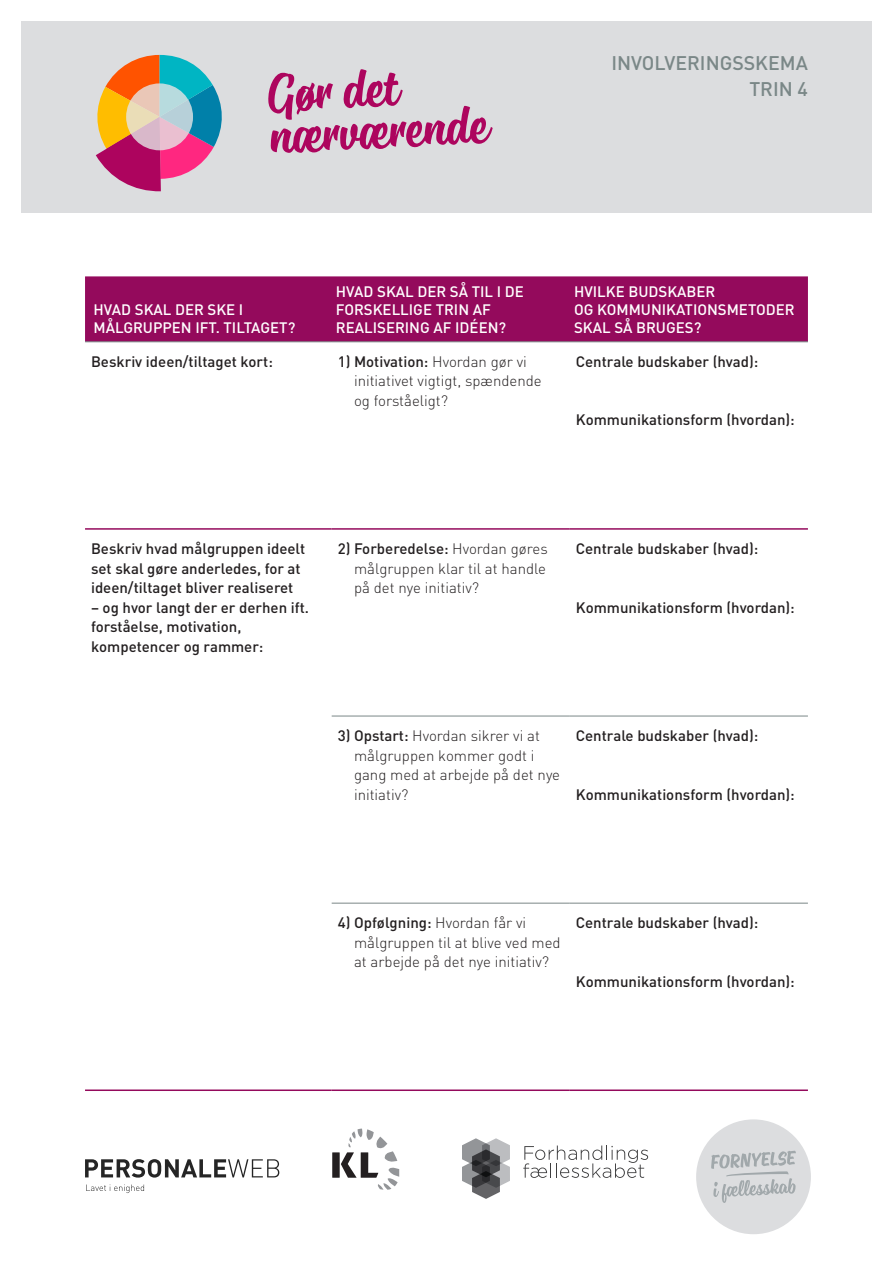
<style>
.page{position:relative;width:893px;height:1263px;background:#fff}
.page>*{position:absolute;margin:0;border:0;box-sizing:border-box;transform-origin:0 0}
.t1{font:500 19.5px/25.5px "DIN";color:#7a8787;text-align:right}
.t2{font:500 15px/19.5px "DIN";color:#231f20}
.t3{font:300 15px/19.5px "DIN";color:#231f20}
.t4{font:500 15px/18px "DIN";color:#fff}
.s1{font-weight:500}
</style>
<div class="page">
<div style="left:21px;top:21px;width:851px;height:192px;background:#dcdddf"></div>
<svg style="left:95px;top:55px;width:127px;height:137px"></svg>
<svg style="left:126px;top:83px;width:67px;height:67px;background:#d5cbc9"></svg>
<svg style="left:268px;top:69px;width:225px;height:84px"></svg>
<svg style="left:85px;top:1159px;width:194px;height:18px"></svg>
<svg style="left:86px;top:1184px;width:58px;height:9px"></svg>
<div style="left:696px;top:1119px;width:115px;height:115px;background:#dcdddf;border-radius:50%"></div>
<svg style="left:711px;top:1151px;width:85px;height:52px"></svg>
<div style="left:332px;top:1152px;width:8px;height:26px;background:#231f20"></div>
<svg style="left:341px;top:1128px;width:58px;height:62px"></svg>
<svg style="left:523px;top:1145px;width:125px;height:33px"></svg>
<svg style="left:462px;top:1138px;width:48px;height:61px"></svg>
<div style="left:85px;top:276px;width:723px;height:66px;background:#940a5c"></div>
<hr style="left:85px;top:342px;width:247px;height:1px;background:#7a8787">
<hr style="left:332px;top:342px;width:238px;height:1px;background:#7a8787">
<hr style="left:570px;top:342px;width:238px;height:1px;background:#7a8787">
<hr style="left:332px;top:716px;width:238px;height:1px;background:#7a8787">
<hr style="left:570px;top:716px;width:238px;height:1px;background:#7a8787">
<hr style="left:332px;top:903px;width:238px;height:1px;background:#7a8787">
<hr style="left:570px;top:903px;width:238px;height:1px;background:#7a8787">
<hr style="left:85px;top:528px;width:247px;height:2px;background:#940a5c">
<hr style="left:332px;top:528px;width:238px;height:2px;background:#940a5c">
<hr style="left:570px;top:528px;width:238px;height:2px;background:#940a5c">
<hr style="left:85px;top:1089px;width:247px;height:2px;background:#940a5c">
<hr style="left:332px;top:1089px;width:238px;height:2px;background:#940a5c">
<hr style="left:570px;top:1089px;width:238px;height:2px;background:#940a5c">
<h1 class="t1" style="left:611px;top:50px;width:198px">INVOLVERINGSSKEMA<br>TRIN 4</h1>
<p class="t4" style="left:94px;top:300px;width:203px">HVAD SKAL DER SKE I<br>MÅLGRUPPEN IFT. TILTAGET?</p>
<p class="t4" style="left:336px;top:282px;width:189px">HVAD SKAL DER SÅ TIL I DE<br>FORSKELLIGE TRIN AF<br>REALISERING AF IDÉEN?</p>
<p class="t4" style="left:574px;top:282px;width:222px">HVILKE BUDSKABER<br>OG KOMMUNIKATIONSMETODER<br>SKAL SÅ BRUGES?</p>
<p class="t2" style="left:91px;top:351px;width:183px">Beskriv ideen/tiltaget kort:</p>
<p class="t3" style="left:354px;top:352px;width:189px;text-indent:-16px"><span class="s1">1) Motivation:</span> Hvordan gør vi initiativet vigtigt, spændende og forståeligt?</p>
<p class="t2" style="left:576px;top:351px;width:184px">Centrale budskaber (hvad):</p>
<p class="t2" style="left:576px;top:410px;width:221px">Kommunikationsform (hvordan):</p>
<p class="t2" style="left:91px;top:538px;width:216px">Beskriv hvad målgruppen ideelt set skal gøre anderledes, for at ideen/tiltaget bliver realiseret</p>
<p class="t2" style="left:91px;top:597px;width:219px">– og hvor langt der er derhen ift. forståelse, motivation, kompetencer og rammer:</p>
<p class="t3" style="left:354px;top:539px;width:195px;text-align:justify;text-indent:-16px"><span class="s1">2) Forberedelse:</span> Hvordan gøres målgruppen klar til at handle på det nye initiativ?</p>
<p class="t2" style="left:576px;top:538px;width:184px">Centrale budskaber (hvad):</p>
<p class="t2" style="left:576px;top:597px;width:221px">Kommunikationsform (hvordan):</p>
<p class="t3" style="left:354px;top:726px;width:208px;text-indent:-16px"><span class="s1">3) Opstart:</span> Hvordan sikrer vi at målgruppen kommer godt i gang med at arbejde på det nye initiativ?</p>
<p class="t2" style="left:576px;top:725px;width:184px">Centrale budskaber (hvad):</p>
<p class="t2" style="left:576px;top:784px;width:221px">Kommunikationsform (hvordan):</p>
<p class="t3" style="left:354px;top:913px;width:208px;text-indent:-16px"><span class="s1">4) Opfølgning:</span> Hvordan får vi målgruppen til at blive ved med at arbejde på det nye initiativ?</p>
<p class="t2" style="left:576px;top:912px;width:184px">Centrale budskaber (hvad):</p>
<p class="t2" style="left:576px;top:971px;width:221px">Kommunikationsform (hvordan):</p>
</div>
